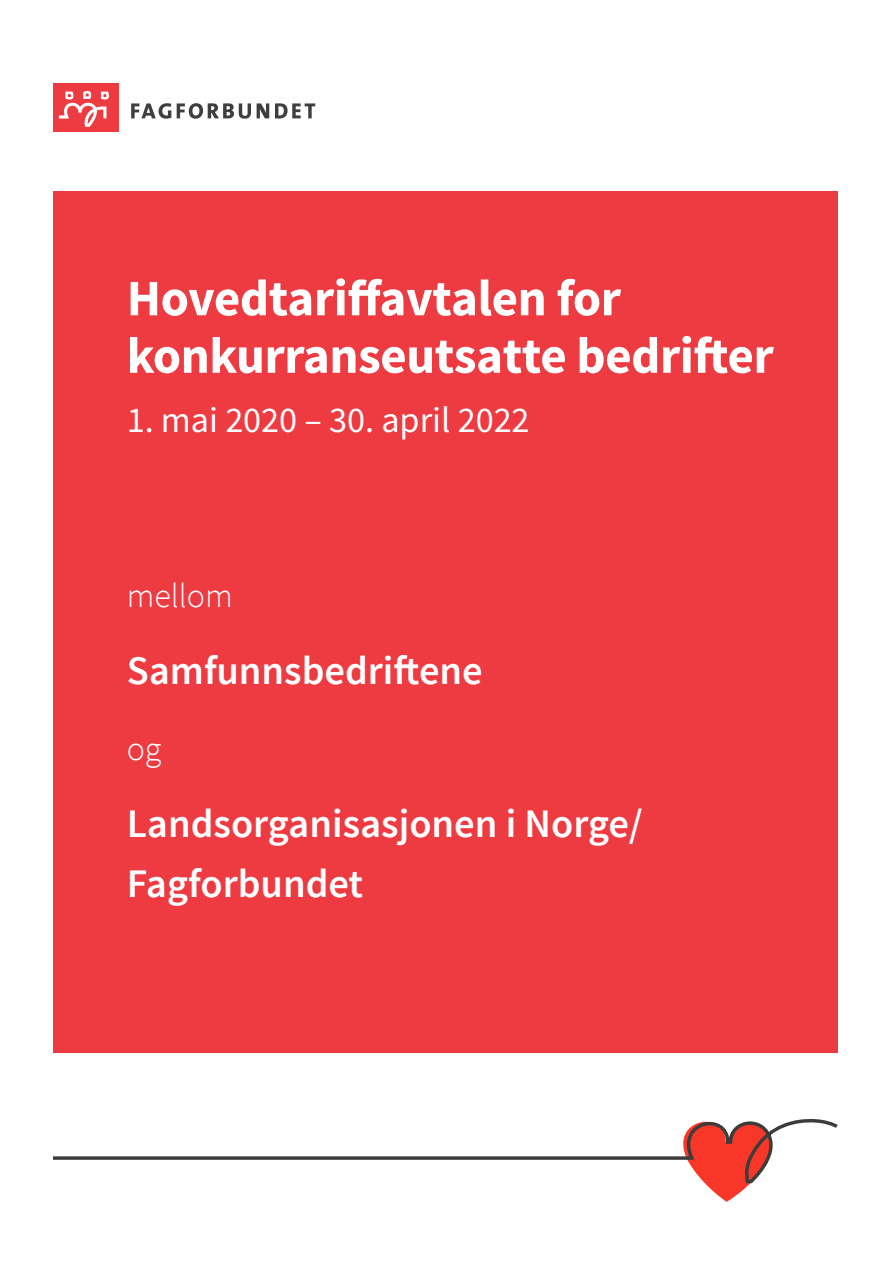
<style>
.page{position:relative;width:893px;height:1263px;background:#fff}
.page>*{position:absolute;margin:0;border:0;box-sizing:border-box;transform-origin:0 0}
.t1{font:700 51.15px "Source Sans Pro";letter-spacing:-.01em;color:#fff}
.t2{font:600 40.5px "Source Sans Pro";color:#fff}
.t3{font:36.15px "Source Sans Pro";color:#fff}
.t4{font:300 34.05px "Source Sans Pro";color:#fff}
</style>
<div class="page">
<div style="left:53px;top:191px;width:785px;height:861px;background:#ee3a41"></div>
<div style="left:53px;top:83px;width:66px;height:49px;background:#ee3a41"></div>
<svg style="left:131px;top:103px;width:40px;height:16px"></svg>
<svg style="left:177px;top:103px;width:74px;height:16px"></svg>
<svg style="left:257px;top:103px;width:12px;height:15px"></svg>
<svg style="left:275px;top:103px;width:40px;height:15px"></svg>
<svg style="left:59px;top:91px;width:50px;height:36px"></svg>
<svg style="left:706px;top:1185px;width:43px;height:17px"></svg>
<svg style="left:53px;top:1119px;width:785px;height:66px"></svg>
<p class="t1" style="left:127px;top:265px;width:496px">Hovedtariffavtalen for</p>
<p class="t1" style="left:127px;top:323px;width:649px">konkurranseutsatte bedrifter</p>
<p class="t3" style="left:127px;top:397px;width:404px">1. mai 2020 – 30. april 2022</p>
<p class="t4" style="left:127px;top:575px;width:108px">mellom</p>
<p class="t2" style="left:127px;top:645px;width:358px">Samfunnsbedriftene</p>
<p class="t4" style="left:127px;top:728px;width:36px">og</p>
<p class="t2" style="left:127px;top:798px;width:518px">Landsorganisasjonen i Norge/</p>
<p class="t2" style="left:127px;top:858px;width:238px">Fagforbundet</p>
</div>
